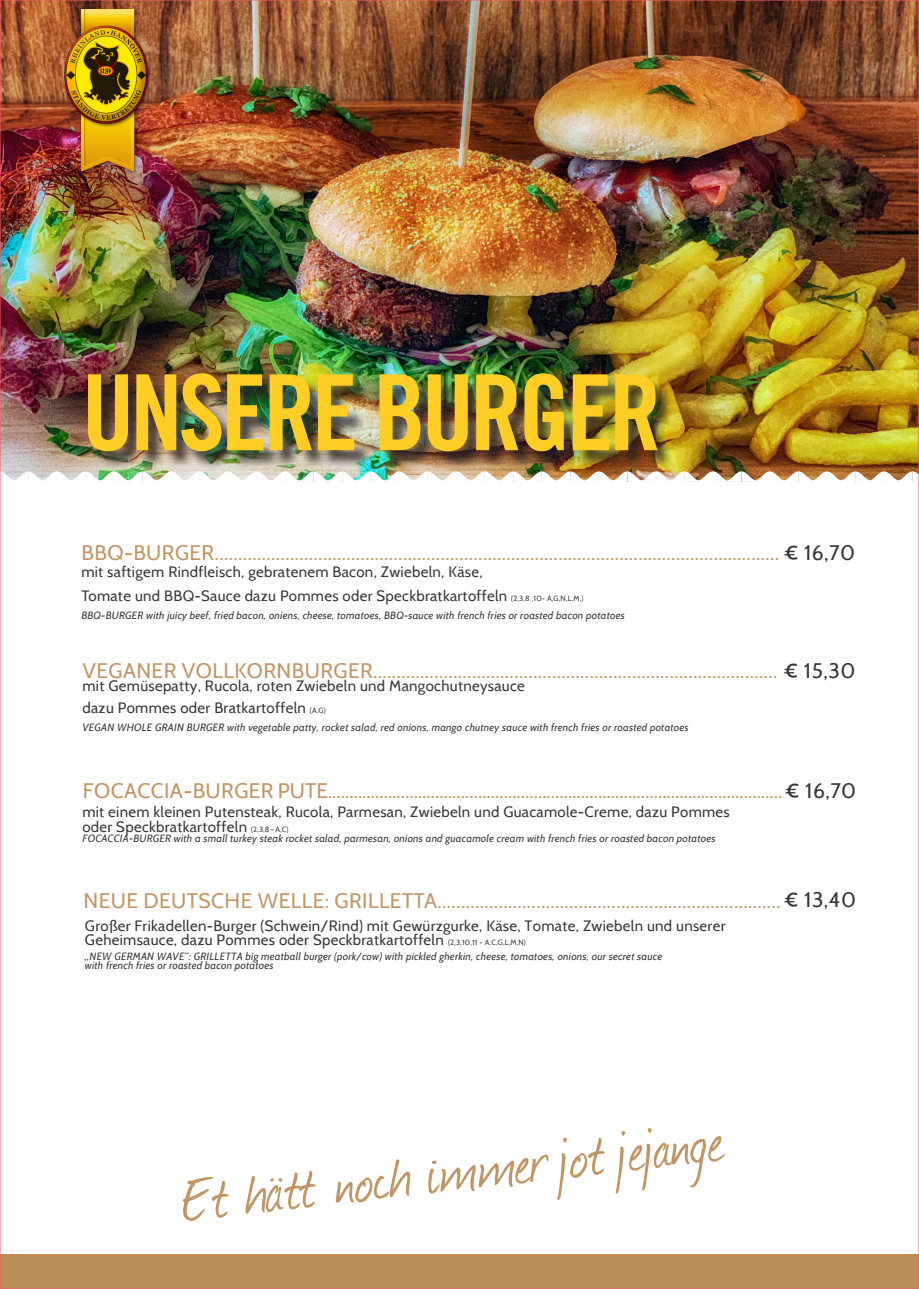
<style>
.page{position:relative;width:919px;height:1289px;background:#fff}
.page>*{position:absolute;margin:0;border:0;box-sizing:border-box;transform-origin:0 0}
.t1{font:105px "Trade Gothic LT Std Bd Cn 20";letter-spacing:-.04em;color:#ffce24}
.t2{font:71.85px "Journal";color:#c19664}
.t3{font:21px "Cabin";letter-spacing:.02em;color:#c19664}
.t4{font:21px "Cabin";letter-spacing:.02em;color:#c19664}
.t5{font:15px/22.2px "Cabin";letter-spacing:.02em;color:#383839}
.t6{font:15px/14.2px "Cabin";letter-spacing:.02em;color:#383839}
.t7{font:italic 10.5px "Cabin";letter-spacing:.02em;color:#383839}
.t8{font:italic 10.5px "Cabin";letter-spacing:.02em;color:#383839}
.s1{color:#383839}
.s2{font-size:7.5px}
.s3{font-style:inherit}
</style>
<div class="page">
<img style="left:2px;top:2px;width:914px;height:469px">
<img style="left:61px;top:10px;width:91px;height:165px">
<img style="left:2px;top:471px;width:914px;height:11px">
<div style="left:0;top:1254px;width:918px;height:34px;background:#bb8e59"></div>
<div style="left:91px;top:376px;width:583px;height:94px;background:#231f20;opacity:.75"></div>
<p class="t1" style="left:82px;top:349px;width:581px">UNSERE BURGER</p>
<p class="t3" style="left:81px;top:540px;width:775px">BBQ-BURGER........................................................................................................................ <span class="s1">€</span> <span class="s1">16,70</span></p>
<p class="t5" style="left:81px;top:560px;width:503px;line-height:23.7px">mit saftigem Rindfleisch, gebratenem Bacon, Zwiebeln, Käse,<br>Tomate und BBQ-Sauce dazu Pommes oder Speckbratkartoffeln <span class="s2">(2,3,</span><span class="s2">8 ,10</span><span class="s2">- A,G,</span><span class="s2">N</span><span class="s2">,L,M,)</span></p>
<p class="t7" style="left:81px;top:609px;width:545px">BBQ-BURGER with juicy beef, fried bacon, oniens, cheese, tomatoes, BBQ-sauce <span class="s3">with french fries or roasted bacon potatoes</span></p>
<p class="t3" style="left:82px;top:658px;width:774px">VEGANER VOLLKORNBURGER...................................................................................... <span class="s1">€</span> <span class="s1">15,30</span></p>
<p class="t5" style="left:82px;top:674px;width:444px">mit Gemüsepatty, Rucola, roten Zwiebeln und Mangochutneysauce dazu Pommes oder <span class="s3">B</span>ratkartoffeln <span class="s2">(</span><span class="s2">A,G</span><span class="s2">)</span></p>
<p class="t7" style="left:82px;top:720px;width:607px">VEGAN WHOLE GRAIN BURGER with vegetable patty, rocket salad, red onions, mango chutney sauce <span class="s3">with french fries or roasted potatoes</span></p>
<h3 class="t4" style="left:83px;top:777px;width:775px">FOCACCIA<span class="s3">-BURGER PUTE</span>..........................................................................................................<span class="s1">€</span> <span class="s1">16,70</span></h3>
<p class="t6" style="left:82px;top:805px;width:649px"><span class="s3">mit einem kleinen Putensteak, Rucola,</span> Parmesan<span class="s3">, Zwiebeln und</span> Guacamole-<span class="s3">Creme</span>, dazu Pommes oder Speckbratkartoffeln <span class="s2">(2,</span><span class="s2">3,8 - A,C)</span></p>
<p class="t8" style="left:82px;top:831px;width:634px">FOCACCIA<span class="s3">-BURGER with a small turkey steak rocket</span> salad<span class="s3">,</span> parmesan<span class="s3">, onions and</span> guacamole <span class="s3">cream</span> with french fries or roasted bacon potatoes</p>
<h3 class="t4" style="left:83px;top:887px;width:774px"><span class="s3">NEUE DEUTSCHE WELLE: GRILLETTA</span>.........................................................................<span class="s1">€</span> <span class="s1">13,40</span></h3>
<p class="t5" style="left:85px;top:919px;width:642px;line-height:13.2px">Großer Frikadellen-Burger (Schwein/Rind) mit Gewürzgurke, Käse, Tomate, Zwiebeln und unserer<br>Geheimsauce<span class="s3">,</span> dazu Pommes oder Speckbratkartoffeln <span class="s2">(2,3,</span><span class="s2">10,11 - A,C,G,L,M,N)</span></p>
<p class="t7" style="left:85px;top:950px;width:578px">„NEW GERMAN WAVE“: GRILLETTA big meatball burger (pork/cow) with pickled gherkin, cheese, tomatoes, onions, our secret sauce</p>
<p class="t8" style="left:85px;top:959px;width:190px">with french fries or roasted bacon potatoes</p>
<p class="t2" style="left:175px;top:1154px;width:547px;rotate:-7deg">Et hätt noch immer jot jejange</p>
</div>
